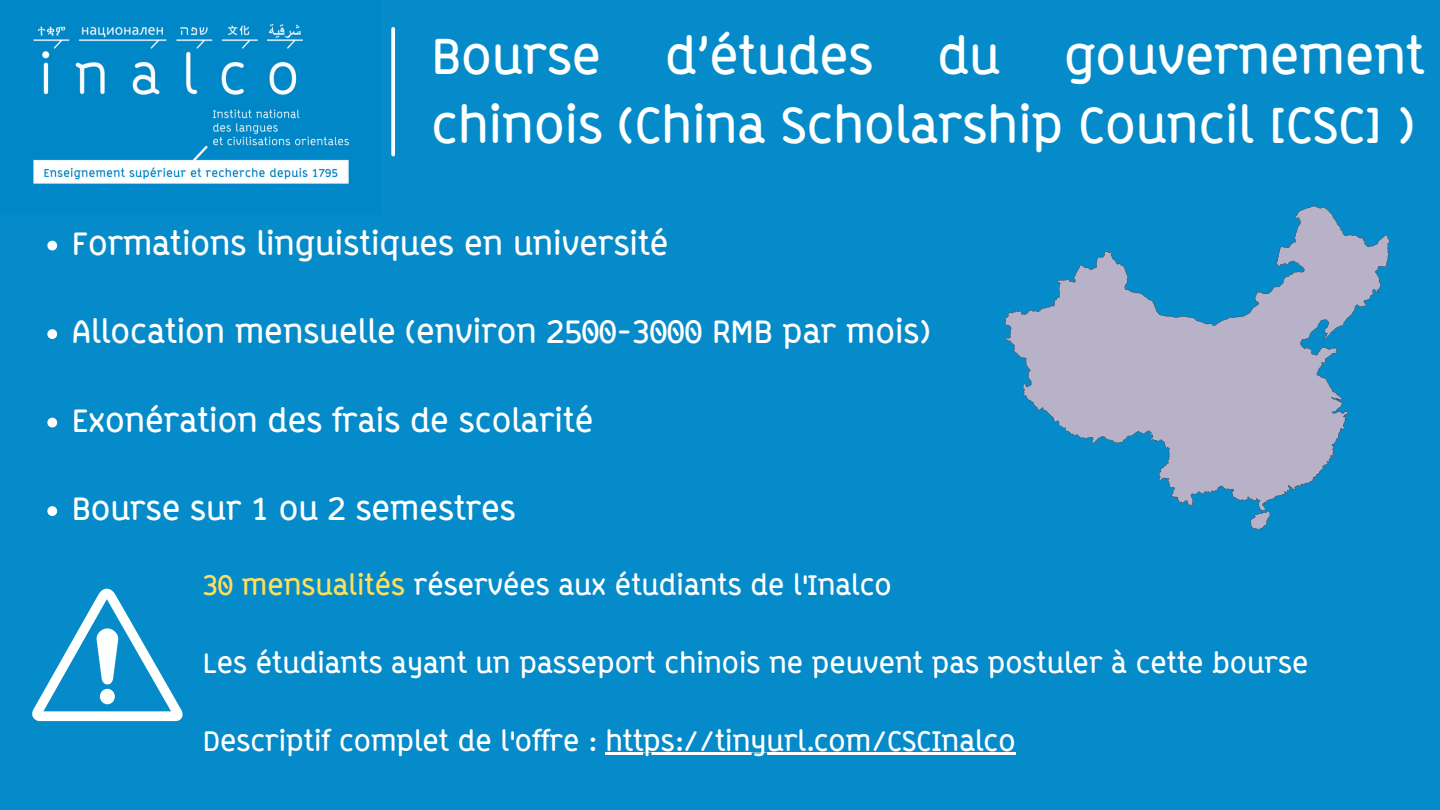
<style>
.page{position:relative;width:1440px;height:810px;background:#058bc9}
.page>*{position:absolute;margin:0;border:0;box-sizing:border-box;transform-origin:0 0}
.t1{font:700 50px/69.8px "ABB Line";color:#feffff;text-align:right}
.t2{font:700 32px "ABB Line";color:#fff}
.t3{font:700 28px "ABB Line";color:#fff}
.s1{color:#ffde59}
</style>
<div class="page">
<img style="left:33px;top:23px;width:316px;height:161px">
<svg style="left:391px;top:29px;width:4px;height:126px"></svg>
<svg style="left:32px;top:589px;width:151px;height:132px"></svg>
<svg style="left:1005px;top:206px;width:385px;height:324px"></svg>
<svg style="left:47px;top:241px;width:10px;height:9px"></svg>
<svg style="left:47px;top:329px;width:10px;height:10px"></svg>
<svg style="left:47px;top:418px;width:10px;height:9px"></svg>
<svg style="left:47px;top:506px;width:10px;height:10px"></svg>
<hr style="left:605px;top:753px;width:411px;height:2px;background:#fff">
<h1 class="t1" style="left:431px;top:21px;width:171px">Bourse</h1>
<h1 class="t1" style="left:665px;top:21px;width:210px">d’études</h1>
<h1 class="t1" style="left:938px;top:21px;width:64px">du</h1>
<h1 class="t1" style="left:431px;top:21px;width:994px">gouvernement<br>chinois (China Scholarship Council [CSC] )</h1>
<p class="t2" style="left:72px;top:225px;width:598px">Formations linguistiques en université</p>
<p class="t2" style="left:72px;top:313px;width:860px">Allocation mensuelle (environ 2500-3000 RMB par mois)</p>
<p class="t2" style="left:72px;top:402px;width:523px">Exonération des frais de scolarité</p>
<p class="t2" style="left:72px;top:490px;width:446px">Bourse sur 1 ou 2 semestres</p>
<p class="t3" style="left:203px;top:569px;width:690px"><span class="s1">30 mensualités</span> réservées aux étudiants de l'Inalco</p>
<p class="t3" style="left:203px;top:647px;width:1107px">Les étudiants ayant un passeport chinois ne peuvent pas postuler à cette bourse</p>
<p class="t3" style="left:203px;top:725px;width:814px">Descriptif complet de l'offre : https://tinyurl.com/CSCInalco</p>
</div>
